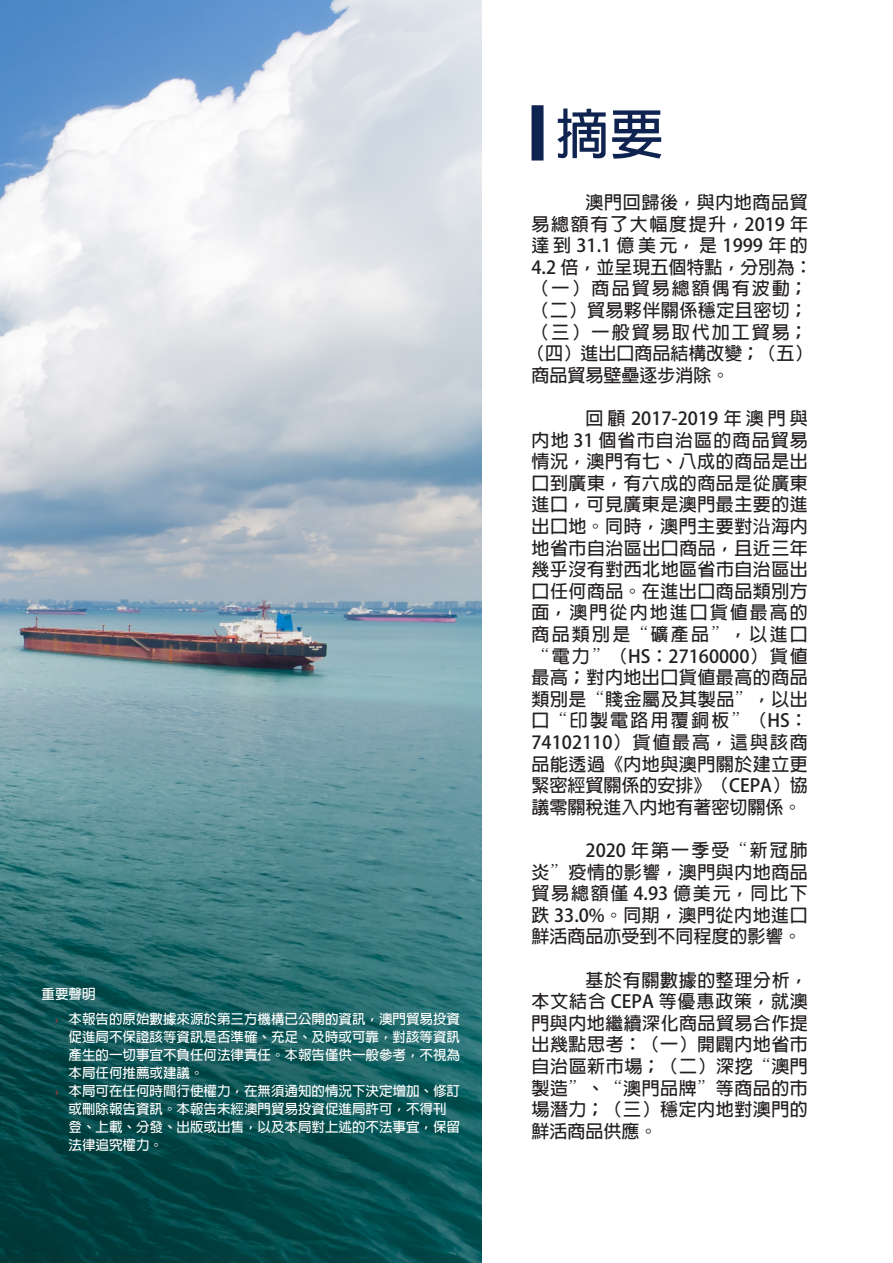
<style>
.page{position:relative;width:893px;height:1263px;background:#fff}
.page>*{position:absolute;margin:0;border:0;box-sizing:border-box;transform-origin:0 0}
.t1{font:700 54px "Adobe Fan Heiti Std";color:#0f2350}
.t2{font:700 18px/21.6px "Adobe Fan Heiti Std";letter-spacing:.025em;color:#231f20;text-align:justify}
.Subheading{font:700 13.5px/18px "Adobe Fan Heiti Std";color:#fff;text-align:justify}
.s1{font-family:"Myriad Pro";font-weight:400;color:#c03938}
.s2{font-family:"Adobe Ming Std";font-weight:300}
</style>
<div class="page">
<img style="left:0;top:0;width:482px;height:1263px">
<div style="left:531px;top:105px;width:12px;height:56px;background:#0f2350"></div>
<p class="Subheading" style="left:42px;top:986px;width:56px">重要聲明</p>
<p class="Subheading" style="left:69px;top:1010px;width:393px;text-indent:-14px"><span class="s1">›</span> 本報告的原始數據來源於第三方機構已公開的資訊，澳門貿易投資促進局不保證該等資訊是否準確、充足、及時或可靠，對該等資訊產生的一切事宜不負任何法律責任。本報告僅供一般參考，不視為本局任何推薦或建議。</p>
<p class="Subheading" style="left:69px;top:1082px;width:393px;text-align:left;text-indent:-14px"><span class="s1">›</span> 本局可在任何時間行使權力，在無須通知的情況下決定增加、修訂或刪除報告資訊。本報告未經澳門貿易投資促進局許可，不得刊登、上載、分發、出版或出售，以及本局對上述的不法事宜，保留法律追究權力。</p>
<p class="t1" style="left:556px;top:102px;width:109px">摘要</p>
<p class="t2" style="left:527px;top:192px;width:287px;text-align:left;text-indent:58px">澳門回歸後，與內地商品貿易總額有了大幅度提升，2019 年達到31.1億美元，是1999年的<br>4.2 倍，並呈現五個特點，分別為：（一）商品貿易總額偶有波動；（二）貿易夥伴關係穩定且密切；（三）一般貿易取代加工貿易；（四）進出口商品結構改變；（五）商品貿易壁壘逐步消除。</p>
<p class="t2" style="left:531px;top:408px;width:278px;text-indent:54px">回顧 2017-2019 年澳門與內地 31 個省市自治區的商品貿易情況，澳門有七、八成的商品是出口到廣東，有六成的商品是從廣東進口，可見廣東是澳門最主要的進出口地。同時，澳門主要對沿海內地省市自治區出口商品，且近三年幾乎沒有對西北地區省市自治區出口任何商品。在進出口商品類別方面，澳門從內地進口貨值最高的商品類別是<span class="s2">“</span>礦產品<span class="s2">”</span>，以進口<span class="s2">“</span>電力<span class="s2">”</span>（HS：27160000）貨值最高；對內地出口貨值最高的商品類別是<span class="s2">“</span>賤金屬及其製品<span class="s2">”</span>，以出口<span class="s2">“</span>印製電路用覆銅板<span class="s2">”</span>（HS：74102110）貨值最高，這與該商品能透過《內地與澳門關於建立更緊密經貿關係的安排》（CEPA）協議零關稅進入內地有著密切關係。</p>
<p class="t2" style="left:531px;top:840px;width:278px;text-indent:54px">2020 年第一季受<span class="s2">“</span>新冠肺炎<span class="s2">”</span>疫情的影響，澳門與內地商品貿易總額僅 4.93 億美元，同比下跌 33.0%。同期，澳門從內地進口鮮活商品亦受到不同程度的影響。</p>
<p class="t2" style="left:531px;top:970px;width:278px;text-indent:54px">基於有關數據的整理分析，本文結合 CEPA 等優惠政策，就澳門與內地繼續深化商品貿易合作提出幾點思考：（一）開闢內地省市自治區新市場；（二）深挖<span class="s2">“</span>澳門製造<span class="s2">”</span>、<span class="s2">“</span>澳門品牌<span class="s2">”</span>等商品的市場潛力；（三）穩定內地對澳門的鮮活商品供應。</p>
</div>
